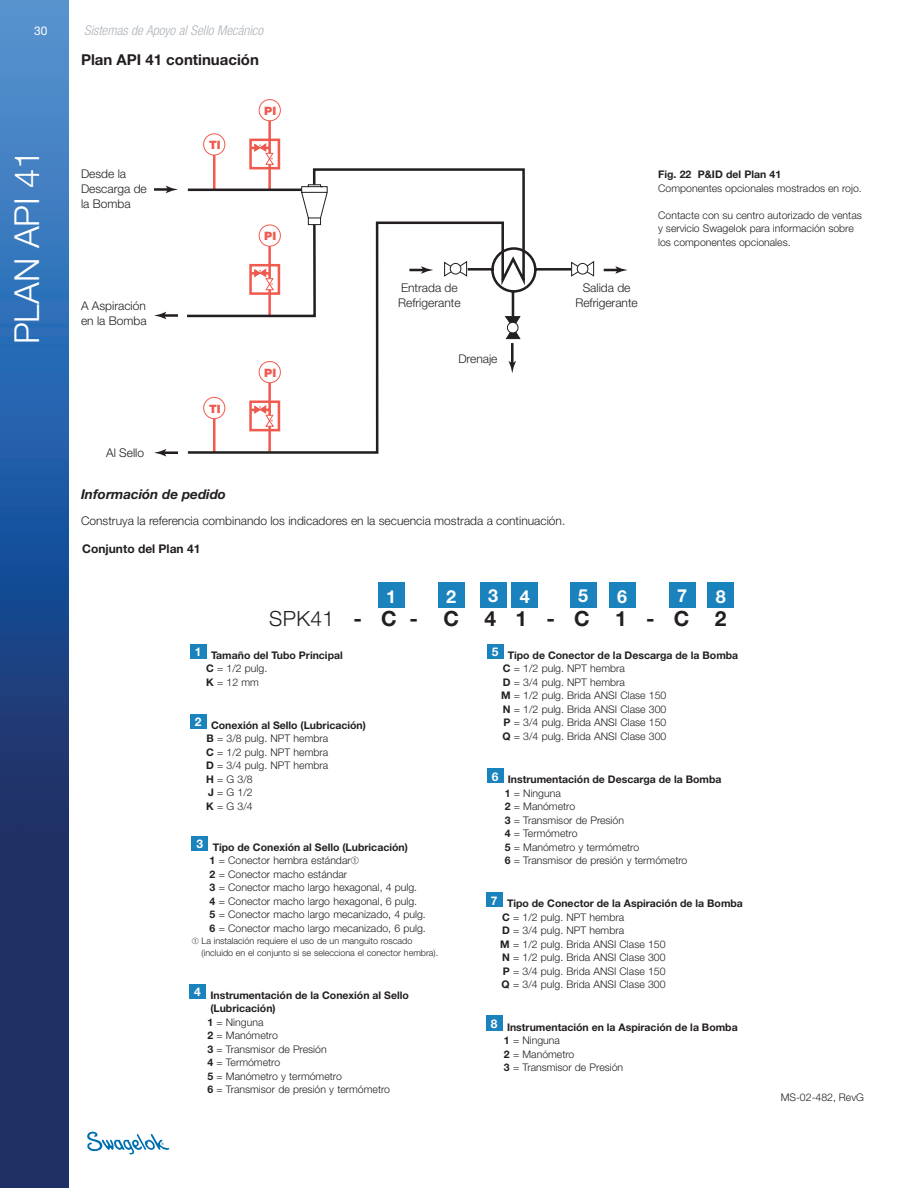
<style>
.page{position:relative;width:918px;height:1188px;background:#fff}
.page>*{position:absolute;margin:0;border:0;box-sizing:border-box;transform-origin:0 0}
.Body{font:300 34.5px "Helvetica Neue LT Std";color:#fff}
.Body-2{font:700 21px "Helvetica Neue LT Std";color:#231f20}
.Body-3{font:700 18px "Helvetica Neue LT Std";color:#fff}
.Body-4{font:700 15px "Helvetica Neue LT Std";color:#231f20}
.t1{font:italic 300 condensed 13.5px "Helvetica Neue LT Std";color:#adb4ba}
.Body-5{font:italic 700 13.5px "Helvetica Neue LT Std";color:#231f20}
.Body-6{font:300 12px/15px "Helvetica Neue LT Std";color:#231f20}
.Body-7{font:700 12px "Helvetica Neue LT Std";color:#231f20}
.Image_title{font:700 12px "Helvetica Neue LT Std";color:#fff}
.t2{font:12px "Helvetica Neue LT Std";color:#fff}
.t3{font:900 11.55px "Helvetica Neue LT Std";color:#f05a4f}
.Body-8{font:300 10.5px/13.5px "Helvetica Neue LT Std";color:#231f20}
.Body-9{font:700 10.5px/13.5px "Helvetica Neue LT Std";color:#231f20}
.Body-10{font:300 9px/12px "Helvetica Neue LT Std";color:#231f20}
.s1{font-weight:700}
.s2{font-weight:300}
</style>
<div class="page">
<svg style="left:87px;top:1132px;width:82px;height:22px"></svg>
<img style="left:0;top:0;width:68px;height:1188px">
<div style="left:438px;top:582px;width:27px;height:26px;background:#1a82bc"></div>
<div style="left:378px;top:582px;width:27px;height:26px;background:#1a82bc"></div>
<div style="left:480px;top:582px;width:27px;height:25px;background:#1a82bc"></div>
<div style="left:190px;top:644px;width:17px;height:15px;background:#1a82bc"></div>
<div style="left:190px;top:714px;width:17px;height:15px;background:#1a82bc"></div>
<div style="left:487px;top:644px;width:16px;height:15px;background:#1a82bc"></div>
<div style="left:511px;top:583px;width:27px;height:25px;background:#1a82bc"></div>
<div style="left:570px;top:582px;width:27px;height:25px;background:#1a82bc"></div>
<div style="left:609px;top:583px;width:27px;height:25px;background:#1a82bc"></div>
<div style="left:669px;top:582px;width:27px;height:25px;background:#1a82bc"></div>
<div style="left:192px;top:836px;width:16px;height:15px;background:#1a82bc"></div>
<div style="left:189px;top:984px;width:17px;height:15px;background:#1a82bc"></div>
<div style="left:487px;top:768px;width:16px;height:15px;background:#1a82bc"></div>
<div style="left:707px;top:583px;width:27px;height:25px;background:#1a82bc"></div>
<div style="left:486px;top:892px;width:16px;height:15px;background:#1a82bc"></div>
<div style="left:486px;top:1016px;width:16px;height:15px;background:#1a82bc"></div>
<hr style="left:213px;top:155px;width:3px;height:34px;background:#f05a4f">
<div style="left:203px;top:133px;width:22px;height:22px;border:1px solid #f05a4f;border-radius:50%"></div>
<hr style="left:162px;top:451px;width:16px;height:3px;background:#231f20">
<svg style="left:154px;top:449px;width:12px;height:7px"></svg>
<hr style="left:162px;top:314px;width:16px;height:3px;background:#231f20">
<svg style="left:154px;top:312px;width:12px;height:7px"></svg>
<hr style="left:154px;top:188px;width:16px;height:3px;background:#231f20">
<svg style="left:166px;top:186px;width:12px;height:7px"></svg>
<hr style="left:268px;top:120px;width:3px;height:20px;background:#f05a4f">
<div style="left:249px;top:139px;width:31px;height:30px;border:3px solid #f05a4f"></div>
<svg style="left:251px;top:143px;width:23px;height:22px"></svg>
<div style="left:259px;top:99px;width:22px;height:22px;border:1px solid #f05a4f;border-radius:50%"></div>
<svg style="left:604px;top:266px;width:23px;height:8px"></svg>
<svg style="left:187px;top:167px;width:338px;height:287px"></svg>
<svg style="left:301px;top:184px;width:27px;height:41px"></svg>
<svg style="left:443px;top:246px;width:152px;height:94px"></svg>
<div style="left:577px;top:263px;width:11px;height:11px;background:#fff;border-radius:50%"></div>
<div style="left:577px;top:263px;width:11px;height:12px;border:1px solid #231f20;border-radius:50%"></div>
<p class="t2" style="left:34px;top:23px;width:15px">30</p>
<p class="t1" style="left:84px;top:22px;width:180px">Sistemas de Apoyo al Sello Mecánico</p>
<p class="Body-4" style="left:81px;top:50px;width:180px">Plan API 41 continuación</p>
<p class="Body" style="left:6px;top:344px;width:196px;rotate:-90deg">PLAN API 41</p>
<p class="Body-6" style="left:81px;top:166px;width:67px">Desde la<br>Descarga de la Bomba</p>
<p class="t3" style="left:209px;top:138px;width:13px">TI</p>
<p class="t3" style="left:264px;top:104px;width:13px">PI</p>
<p class="t3" style="left:264px;top:229px;width:13px">PI</p>
<p class="Body-6" style="left:81px;top:298px;width:67px">A Aspiración en la Bomba</p>
<p class="t3" style="left:209px;top:402px;width:13px">TI</p>
<p class="t3" style="left:264px;top:366px;width:13px">PI</p>
<p class="Body-6" style="left:398px;top:280px;width:64px">Entrada de<br>Refrigerante</p>
<p class="Body-6" style="left:458px;top:351px;width:41px">Drenaje</p>
<p class="Body-6" style="left:575px;top:280px;width:64px;text-align:center">Salida de<br>Refrigerante</p>
<p class="Body-6" style="left:106px;top:445px;width:40px">Al Sello</p>
<p class="Body-5" style="left:81px;top:486px;width:147px">Información de pedido</p>
<p class="Body-6" style="left:81px;top:513px;width:486px">Construya la referencia combinando los indicadores en la secuencia mostrada a continuación.</p>
<p class="Body-7" style="left:82px;top:542px;width:120px">Conjunto del Plan 41</p>
<p class="Body-8" style="left:658px;top:168px;width:205px"><span class="s1">Fig. 22 P&amp;ID del Plan 41<br></span>Componentes opcionales mostrados en rojo.</p>
<p class="Body-8" style="left:658px;top:208px;width:205px">Contacte con su centro autorizado de ventas y servicio Swagelok para información sobre los componentes opcionales.</p>
<p class="Body-3" style="left:386px;top:585px;width:12px">1</p>
<p class="Body-3" style="left:446px;top:585px;width:12px">2</p>
<p class="Body-3" style="left:488px;top:585px;width:12px">3</p>
<p class="Body-3" style="left:520px;top:585px;width:12px">4</p>
<p class="Body-3" style="left:578px;top:585px;width:12px">5</p>
<p class="Body-3" style="left:617px;top:585px;width:12px">6</p>
<p class="Body-3" style="left:677px;top:585px;width:12px">7</p>
<p class="Body-3" style="left:716px;top:585px;width:12px">8</p>
<p class="Body-2" style="left:269px;top:605px;width:459px"><span class="s2">SPK41</span> - C - C 4 1 - C 1 - C 2</p>
<p class="Image_title" style="left:195px;top:645px;width:8px">1</p>
<p class="Body-9" style="left:206px;top:648px;width:138px;text-indent:5px">Tamaño del Tubo Principal<br>C <span class="s2">= 1/2 pulg.<br></span>K <span class="s2">= 12 mm</span></p>
<p class="Image_title" style="left:195px;top:715px;width:8px">2</p>
<p class="Body-8" style="left:206px;top:718px;width:161px;text-indent:5px"><span class="s1">Conexión al Sello (Lubricación)<br>B</span> = 3/8 pulg. NPT hembra<br><span class="s1">C</span> = 1/2 pulg. NPT hembra<br><span class="s1">D</span> = 3/4 pulg. NPT hembra<br><span class="s1">H</span> = G 3/8<br><span class="s1">J</span> = G 1/2<br><span class="s1">K</span> = G 3/4</p>
<p class="Image_title" style="left:197px;top:836px;width:8px">3</p>
<p class="Body-8" style="left:210px;top:840px;width:218px"><span class="s1">Tipo de Conexión al Sello (Lubricación)<br>1</span> = Conector hembra estándar➀<br><span class="s1">2</span> = Conector macho estándar<br><span class="s1">3</span> = Conector macho largo hexagonal, 4 pulg.<br><span class="s1">4</span> = Conector macho largo hexagonal, 6 pulg.<br><span class="s1">5</span> = Conector macho largo mecanizado, 4 pulg.<br><span class="s1">6</span> = Conector macho largo mecanizado, 6 pulg.</p>
<p class="Body-10" style="left:202px;top:934px;width:238px;text-indent:-10px">➀ La instalación requiere el uso de un manguito roscado (incluido en el conjunto si se selecciona el conector hembra).</p>
<p class="Image_title" style="left:194px;top:984px;width:8px">4</p>
<p class="Body-8" style="left:207px;top:988px;width:203px"><span class="s1">Instrumentación de la Conexión al Sello (Lubricación)<br>1</span> = Ninguna<br><span class="s1">2</span> = Manómetro<br><span class="s1">3</span> = Transmisor de Presión<br><span class="s1">4</span> = Termómetro<br><span class="s1">5</span> = Manómetro y termómetro<br><span class="s1">6</span> = Transmisor de presión y termómetro</p>
<p class="Image_title" style="left:492px;top:645px;width:8px">5</p>
<p class="Body-8" style="left:501px;top:648px;width:239px;text-indent:7px"><span class="s1">Tipo de Conector de la Descarga de la Bomba<br>C</span> = 1/2 pulg. NPT hembra<br><span class="s1">D</span> = 3/4 pulg. NPT hembra<br><span class="s1">M</span> = 1/2 pulg. Brida ANSI Clase 150<br><span class="s1">N</span> = 1/2 pulg. Brida ANSI Clase 300<br><span class="s1">P</span> = 3/4 pulg. Brida ANSI Clase 150<br><span class="s1">Q</span> = 3/4 pulg. Brida ANSI Clase 300</p>
<p class="Image_title" style="left:492px;top:769px;width:8px">6</p>
<p class="Body-8" style="left:505px;top:772px;width:218px"><span class="s1">Instrumentación de Descarga de la Bomba<br>1</span> = Ninguna<br><span class="s1">2</span> = Manómetro<br><span class="s1">3</span> = Transmisor de Presión<br><span class="s1">4</span> = Termómetro<br><span class="s1">5</span> = Manómetro y termómetro<br><span class="s1">6</span> = Transmisor de presión y termómetro</p>
<p class="Image_title" style="left:491px;top:893px;width:8px">7</p>
<p class="Body-8" style="left:500px;top:897px;width:244px;text-indent:7px"><span class="s1">Tipo de Conector de la Aspiración de la Bomba<br>C</span> = 1/2 pulg. NPT hembra<br><span class="s1">D</span> = 3/4 pulg. NPT hembra<br><span class="s1">M</span> = 1/2 pulg. Brida ANSI Clase 150<br><span class="s1">N</span> = 1/2 pulg. Brida ANSI Clase 300<br><span class="s1">P</span> = 3/4 pulg. Brida ANSI Clase 150<br><span class="s1">Q</span> = 3/4 pulg. Brida ANSI Clase 300</p>
<p class="Image_title" style="left:491px;top:1017px;width:8px">8</p>
<p class="Body-9" style="left:504px;top:1020px;width:235px">Instrumentación en la Aspiración de la Bomba<br>1 <span class="s2">= Ninguna<br></span>2 <span class="s2">= Manómetro<br></span>3 <span class="s2">= Transmisor de Presión</span></p>
<p class="Body-8" style="left:781px;top:1090px;width:85px">MS-02-482, RevG</p>
</div>
